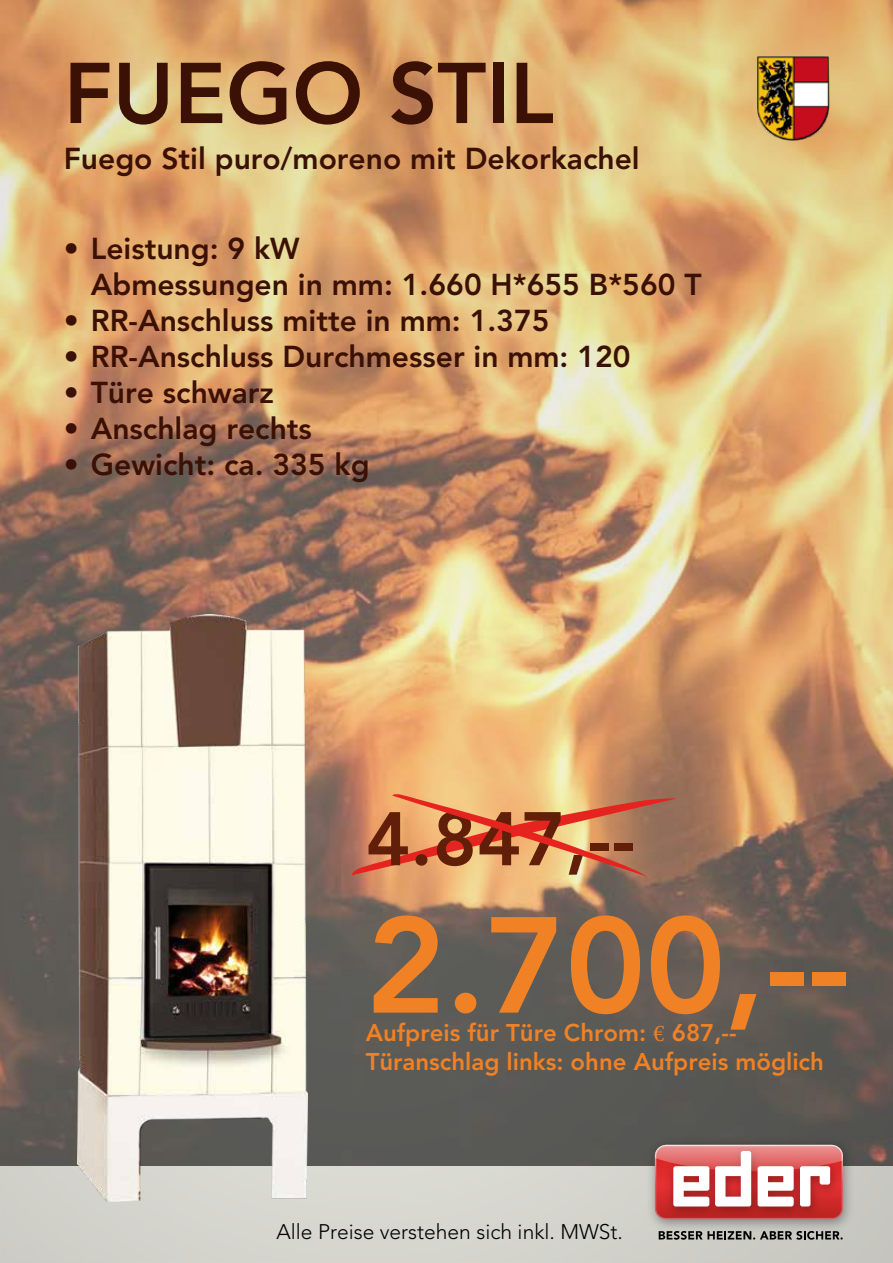
<style>
.page{position:relative;width:893px;height:1263px;background:#fff}
.page>*{position:absolute;margin:0;border:0;box-sizing:border-box;transform-origin:0 0}
.t1{font:800 135px "Avenir";color:#f08125}
.t2{font:800 85.2px "Avenir";color:#3b1105}
.t3{font:800 75px "Avenir";color:#611f09}
.t4{font:800 30px/36px "Avenir";color:#3b1105}
.t5{font:800 24px/28.8px "Avenir";color:#f08125}
.t6{font:300 21px "Avenir";color:#000}
.s1{font-family:"Minion Pro";font-weight:400}
</style>
<div class="page">
<img style="left:0;top:1165px;width:893px;height:98px">
<img style="left:0;top:0;width:893px;height:1165px">
<svg style="left:659px;top:1237px;width:184px;height:3px"></svg>
<img style="left:642px;top:1132px;width:217px;height:105px">
<img style="left:660px;top:1139px;width:186px;height:84px">
<svg style="left:655px;top:1145px;width:188px;height:74px"></svg>
<img style="left:756px;top:55px;width:74px;height:85px">
<img style="left:77px;top:614px;width:230px;height:587px">
<svg style="left:352px;top:791px;width:325px;height:85px;background:#da9365"></svg>
<h2 class="t2" style="left:64px;top:43px;width:492px">FUEGO STIL</h2>
<p class="t4" style="left:64px;top:141px;width:578px">Fuego Stil puro/moreno mit Dekorkachel</p>
<p class="t4" style="left:91px;top:231px;width:612px;text-indent:-27px">• Leistung: 9 kW<br>Abmessungen in mm: 1.660 H*655 B*560 T</p>
<p class="t4" style="left:64px;top:303px;width:487px">• RR-Anschluss mitte in mm: 1.375</p>
<p class="t4" style="left:64px;top:339px;width:568px">• RR-Anschluss Durchmesser in mm: 120</p>
<p class="t4" style="left:64px;top:375px;width:212px">• Türe schwarz</p>
<p class="t4" style="left:64px;top:411px;width:250px">• Anschlag rechts</p>
<p class="t4" style="left:64px;top:447px;width:307px">• Gewicht: ca. 335 kg</p>
<h3 class="t3" style="left:366px;top:795px;width:271px">4.847,--</h3>
<h1 class="t1" style="left:366px;top:886px;width:486px">2.700,--</h1>
<p class="t5" style="left:366px;top:1019px;width:460px">Aufpreis für Türe Chrom: <span class="s1">€</span> 687,--<br>Türanschlag links: ohne Aufpreis möglich</p>
<p class="t6" style="left:276px;top:1219px;width:348px">Alle Preise verstehen sich inkl. MWSt.</p>
</div>
